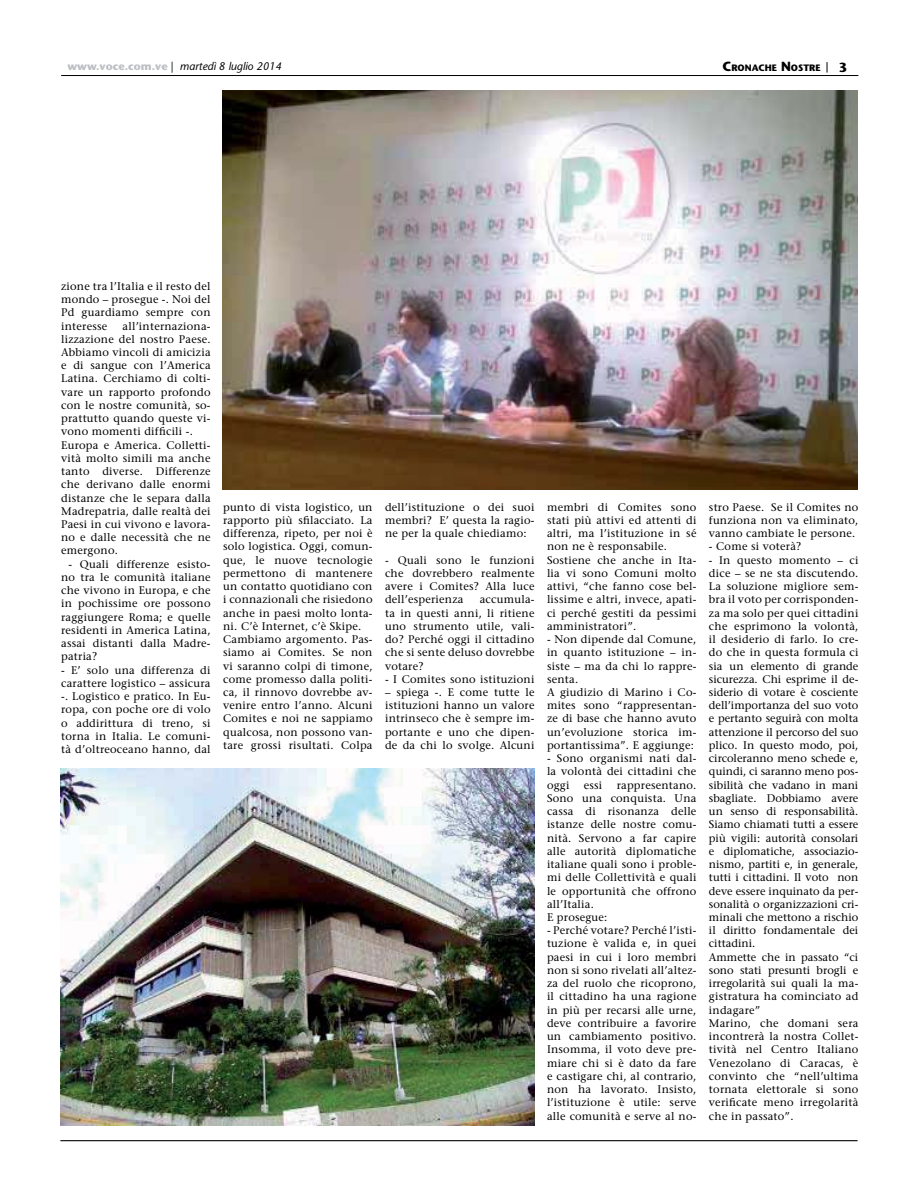
<style>
.page{position:relative;width:918px;height:1188px;background:#fff}
.page>*{position:absolute;margin:0;border:0;box-sizing:border-box;transform-origin:0 0}
.t1{font:700 13.2px "Stone Sans";color:#000}
.t2{font:11.1px/13.2px "Stone Serif";letter-spacing:.02em;color:#000;text-align:justify}
.t3{font:11.1px/13.2px "Stone Serif";color:#000}
.t4{font:italic 11.1px "Stone Sans";color:#000}
.t5{font:700 9.3px "Stone Sans";color:#000}
.s1{font-weight:700;font-style:normal;color:#bbbec3}
.s2{font-style:normal}
.s3{font-size:13.2px}
</style>
<div class="page">
<img style="left:222px;top:91px;width:635px;height:399px">
<hr style="left:60px;top:1140px;width:798px;height:1px;background:#000">
<img style="left:60px;top:769px;width:475px;height:356px">
<hr style="left:61px;top:75px;width:797px;height:1px;background:#000">
<p class="t4" style="left:67px;top:62px;width:216px"><span class="s1">www.voce.com.ve</span> <span class="s2">|</span> martedì 8 luglio 2014</p>
<p class="t5" style="left:723px;top:65px;width:99px"><span class="s3">C</span>RONACHE <span class="s3">N</span>OSTRE</p>
<p class="t1" style="left:839px;top:62px;width:10px">3</p>
<p class="t2" style="left:61px;top:281px;width:151px">zione tra l’Italia e il resto del mondo – prosegue -. Noi del Pd guardiamo sempre con interesse</p>
<p class="t2" style="left:61px;top:320px;width:151px;text-align:left;text-indent:61px">all’internaziona&shy;lizzazione del nostro Paese.<br>Abbiamo vincoli di amicizia e di sangue con l’America<br>Latina. Cerchiamo di colti&shy;vare un rapporto profondo con le nostre comunità, so&shy;prattutto quando queste vi&shy;vono momenti difficili -.<br>Europa e America. Colletti&shy;vità molto simili ma anche tanto diverse. Differenze che derivano dalle enormi distanze che le separa dalla<br>Madrepatria, dalle realtà dei<br>Paesi in cui vivono e lavora&shy;no e dalle necessità che ne emergono.</p>
<p class="t2" style="left:61px;top:558px;width:151px;text-indent:7px">- Quali differenze esisto&shy;no tra le comunità italiane che vivono in Europa, e che in pochissime ore possono raggiungere Roma; e quelle residenti in America Latina, assai distanti dalla Madre&shy;patria?</p>
<p class="t2" style="left:61px;top:664px;width:151px">- E’ solo una differenza di carattere logistico – assicura -. Logistico e pratico. In Eu&shy;ropa, con poche ore di volo o addirittura di treno, si torna in Italia. Le comuni&shy;tà d’oltreoceano hanno, dal</p>
<p class="t2" style="left:223px;top:501px;width:151px;text-align:left">punto di vista logistico, un rapporto più sfilacciato. La differenza, ripeto, per noi è solo logistica. Oggi, comun&shy;que, le nuove tecnologie permettono di mantenere un contatto quotidiano con i connazionali che risiedono anche in paesi molto lonta&shy;ni. C’è Internet, c’è Skipe.<br>Cambiamo argomento. Pas&shy;siamo ai Comites. Se non vi saranno colpi di timone, come promesso dalla politi&shy;ca, il rinnovo dovrebbe av&shy;venire entro l’anno. Alcuni<br>Comites e noi ne sappiamo qualcosa, non possono van&shy;tare grossi risultati. Colpa</p>
<p class="t2" style="left:385px;top:501px;width:151px">dell’istituzione o dei suoi membri? E’ questa la ragio&shy;ne per la quale chiediamo:</p>
<p class="t2" style="left:385px;top:554px;width:151px">- Quali sono le funzioni che dovrebbero realmente avere i Comites? Alla luce dell’esperienza</p>
<p class="t2" style="left:385px;top:594px;width:151px;text-indent:95px">accumula&shy;ta in questi anni, li ritiene uno strumento utile, vali&shy;do? Perché oggi il cittadino che si sente deluso dovrebbe votare?</p>
<p class="t2" style="left:385px;top:673px;width:151px">- I Comites sono istituzioni</p>
<p class="t2" style="left:385px;top:687px;width:151px">– spiega -. E come tutte le istituzioni hanno un valore intrinseco che è sempre im&shy;portante e uno che dipen&shy;de da chi lo svolge. Alcuni</p>
<p class="t2" style="left:547px;top:501px;width:151px;text-align:left">membri di Comites sono stati più attivi ed attenti di altri, ma l’istituzione in sé non ne è responsabile.<br>Sostiene che anche in Ita&shy;lia vi sono Comuni molto attivi, “che fanno cose bel&shy;lissime e altri, invece, apati&shy;ci perché gestiti da pessimi amministratori”.</p>
<p class="t2" style="left:547px;top:634px;width:151px;text-align:left">- Non dipende dal Comune, in quanto istituzione – in&shy;siste – ma da chi lo rappre&shy;senta.<br>A giudizio di Marino i Co&shy;mites sono “rappresentan&shy;ze di base che hanno avuto un’evoluzione storica im&shy;portantissima”. E aggiunge:</p>
<p class="t2" style="left:547px;top:753px;width:151px">- Sono organismi nati dal&shy;la volontà dei cittadini che oggi</p>
<p class="t2" style="left:584px;top:779px;width:20px">essi</p>
<p class="t2" style="left:547px;top:779px;width:151px;text-align:left;text-indent:70px">rappresentano.<br>Sono una conquista. Una cassa di risonanza delle istanze delle nostre comu&shy;nità. Servono a far capire alle autorità diplomatiche italiane quali sono i proble&shy;mi delle Collettività e quali le opportunità che offrono all’Italia.<br>E prosegue:</p>
<p class="t2" style="left:547px;top:925px;width:151px">- Perché votare? Perché l’isti&shy;tuzione è valida e, in quei paesi in cui i loro membri non si sono rivelati all’altez&shy;za del ruolo che ricoprono, il cittadino ha una ragione in più per recarsi alle urne, deve contribuire a favorire un cambiamento positivo.<br>Insomma, il voto deve pre&shy;miare chi si è dato da fare e castigare chi, al contrario, non ha lavorato. Insisto, l’istituzione è utile: serve alle comunità e serve al no-</p>
<p class="t2" style="left:709px;top:501px;width:151px">stro Paese. Se il Comites no funziona non va eliminato, vanno cambiate le persone.</p>
<p class="t2" style="left:709px;top:541px;width:94px">- Come si voterà?</p>
<p class="t3" style="left:709px;top:554px;width:151px">- In questo momento – ci dice – se ne sta discutendo.<br>La soluzione migliore sem&shy;bra il voto per corrisponden&shy;za ma solo per quei cittadini che esprimono la volontà, il desiderio di farlo. Io cre&shy;do che in questa formula ci sia un elemento di grande sicurezza. Chi esprime il de&shy;siderio di votare è cosciente dell’importanza del suo voto e pertanto seguirà con molta attenzione il percorso del suo plico. In questo modo, poi, circoleranno meno schede e, quindi, ci saranno meno pos&shy;sibilità che vadano in mani sbagliate. Dobbiamo avere un senso di responsabilità.<br>Siamo chiamati tutti a essere più vigili: autorità consolari e diplomatiche, associazio&shy;nismo, partiti e, in generale, tutti i cittadini. Il voto non deve essere inquinato da per&shy;sonalità o organizzazioni cri&shy;minali che mettono a rischio il diritto fondamentale dei cittadini.<br>Ammette che in passato “ci sono stati presunti brogli e irregolarità sui quali la ma&shy;gistratura ha cominciato ad indagare”<br>Marino, che domani sera incontrerà la nostra Collet&shy;tività nel Centro Italiano<br>Venezolano di Caracas, è convinto che “nell’ultima tornata elettorale si sono verificate meno irregolarità che in passato”.</p>
</div>
